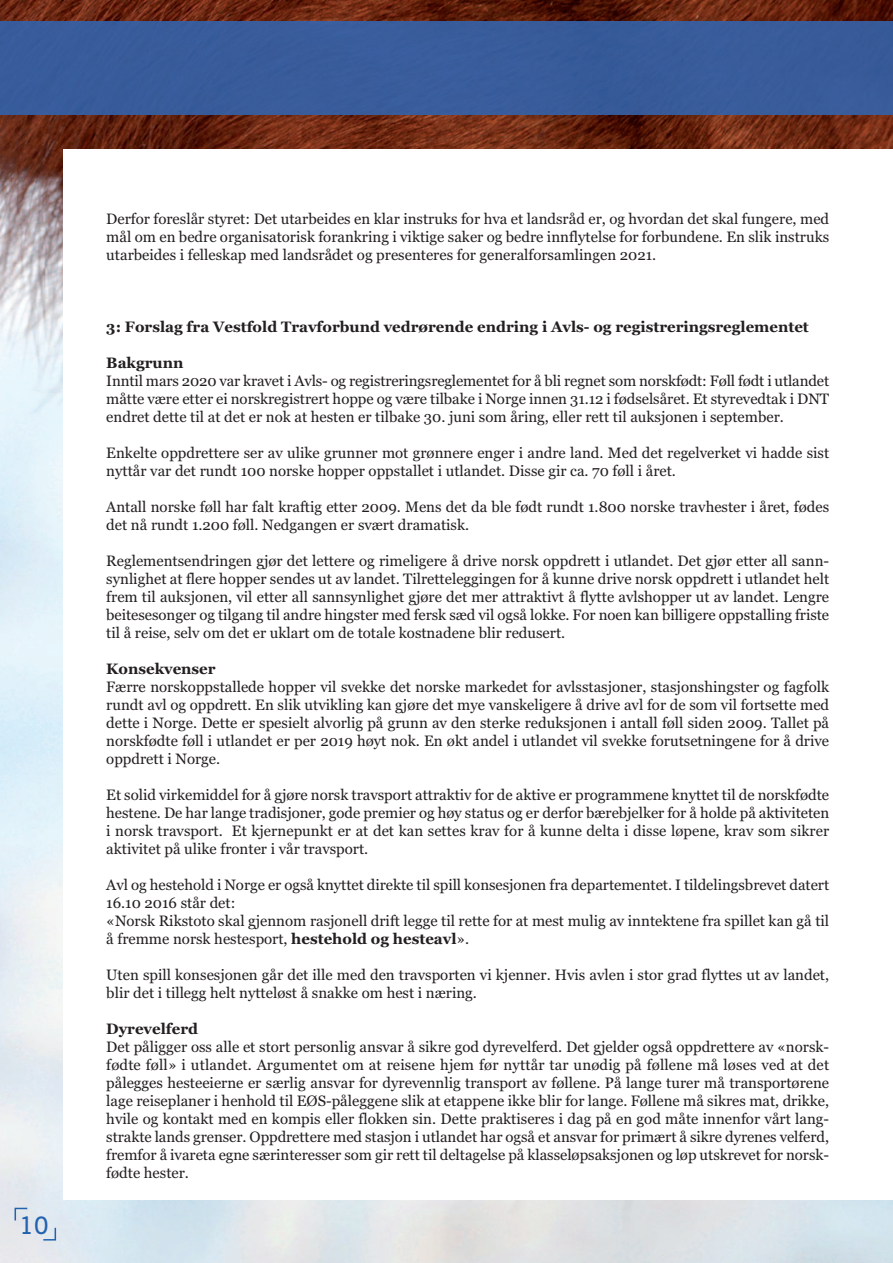
<style>
.page{position:relative;width:893px;height:1263px;background:#fff}
.page>*{position:absolute;margin:0;border:0;box-sizing:border-box;transform-origin:0 0}
.t1{font:600 24px "News Gothic BT";color:#2362af}
.t2{font:15px/18px "Georgia";color:#231f20;text-align:justify}
.t3{font:700 15px "Georgia";color:#231f20}
.s1{font-weight:700}
</style>
<div class="page">
<img style="left:0;top:0;width:893px;height:1263px">
<div style="left:0;top:21px;width:893px;height:94px;background:#385b9a"></div>
<div style="left:64px;top:149px;width:829px;height:1050px;background:#fff"></div>
<svg style="left:14px;top:1207px;width:15px;height:15px"></svg>
<svg style="left:42px;top:1226px;width:15px;height:15px"></svg>
<h1 class="t1" style="left:20px;top:1216px;width:30px">10</h1>
<p class="t2" style="left:106px;top:210px;width:724px">Derfor foreslår styret: Det utarbeides en klar instruks for hva et landsråd er, og hvordan det skal fungere, med mål om en bedre organisatorisk forankring i viktige saker og bedre innflytelse for forbundene. En slik instruks utarbeides i felleskap med landsrådet og presenteres for generalforsamlingen 2021.</p>
<p class="t3" style="left:106px;top:318px;width:704px">3: Forslag fra Vestfold Travforbund vedrørende endring i Avls- og registreringsreglementet</p>
<p class="t3" style="left:106px;top:354px;width:79px">Bakgrunn</p>
<p class="t2" style="left:106px;top:372px;width:724px">Inntil mars 2020 var kravet i Avls- og registreringsreglementet for å bli regnet som norskfødt: Føll født i utlandet måtte være etter ei norskregistrert hoppe og være tilbake i Norge innen 31.12 i fødselsåret. Et styrevedtak i DNT endret dette til at det er nok at hesten er tilbake 30. juni som åring, eller rett til auksjonen i september.</p>
<p class="t2" style="left:106px;top:444px;width:724px">Enkelte oppdrettere ser av ulike grunner mot grønnere enger i andre land. Med det regelverket vi hadde sist nyttår var det rundt 100 norske hopper oppstallet i utlandet. Disse gir ca. 70 føll i året.</p>
<p class="t2" style="left:106px;top:498px;width:724px">Antall norske føll har falt kraftig etter 2009. Mens det da ble født rundt 1.800 norske travhester i året, fødes det nå rundt 1.200 føll. Nedgangen er svært dramatisk.</p>
<p class="t2" style="left:106px;top:552px;width:724px">Reglementsendringen gjør det lettere og rimeligere å drive norsk oppdrett i utlandet. Det gjør etter all sann&shy;synlighet at flere hopper sendes ut av landet. Tilretteleggingen for å kunne drive norsk oppdrett i utlandet helt frem til auksjonen, vil etter all sannsynlighet gjøre det mer attraktivt å flytte avlshopper ut av landet. Lengre beitesesonger og tilgang til andre hingster med fersk sæd vil også lokke. For noen kan billigere oppstalling friste til å reise, selv om det er uklart om de totale kostnadene blir redusert.</p>
<p class="t3" style="left:106px;top:660px;width:111px">Konsekvenser</p>
<p class="t2" style="left:106px;top:678px;width:724px">Færre norskoppstallede hopper vil svekke det norske markedet for avlsstasjoner, stasjonshingster og fagfolk rundt avl og oppdrett. En slik utvikling kan gjøre det mye vanskeligere å drive avl for de som vil fortsette med dette i Norge. Dette er spesielt alvorlig på grunn av den sterke reduksjonen i antall føll siden 2009. Tallet på norskfødte føll i utlandet er per 2019 høyt nok. En økt andel i utlandet vil svekke forutsetningene for å drive oppdrett i Norge.</p>
<p class="t2" style="left:106px;top:786px;width:724px">Et solid virkemiddel for å gjøre norsk travsport attraktiv for de aktive er programmene knyttet til de norskfødte hestene. De har lange tradisjoner, gode premier og høy status og er derfor bærebjelker for å holde på aktiviteten i norsk travsport. Et kjernepunkt er at det kan settes krav for å kunne delta i disse løpene, krav som sikrer aktivitet på ulike fronter i vår travsport.</p>
<p class="t2" style="left:106px;top:876px;width:724px;text-align:left">Avl og hestehold i Norge er også knyttet direkte til spill konsesjonen fra departementet. I tildelingsbrevet datert 16.10 2016 står det:<br>«Norsk Rikstoto skal gjennom rasjonell drift legge til rette for at mest mulig av inntektene fra spillet kan gå til å fremme norsk hestesport, <span class="s1">hestehold og hesteavl</span>».</p>
<p class="t2" style="left:106px;top:966px;width:724px">Uten spill konsesjonen går det ille med den travsporten vi kjenner. Hvis avlen i stor grad flyttes ut av landet, blir det i tillegg helt nytteløst å snakke om hest i næring.</p>
<p class="t3" style="left:106px;top:1020px;width:93px">Dyrevelferd</p>
<p class="t2" style="left:106px;top:1038px;width:724px">Det påligger oss alle et stort personlig ansvar å sikre god dyrevelferd. Det gjelder også oppdrettere av «norsk&shy;fødte føll» i utlandet. Argumentet om at reisene hjem før nyttår tar unødig på føllene må løses ved at det pålegges hesteeierne er særlig ansvar for dyrevennlig transport av føllene. På lange turer må transportørene lage reiseplaner i henhold til EØS-påleggene slik at etappene ikke blir for lange. Føllene må sikres mat, drikke, hvile og kontakt med en kompis eller flokken sin. Dette praktiseres i dag på en god måte innenfor vårt lang&shy;strakte lands grenser. Oppdrettere med stasjon i utlandet har også et ansvar for primært å sikre dyrenes velferd, fremfor å ivareta egne særinteresser som gir rett til deltagelse på klasseløpsaksjonen og løp utskrevet for norsk&shy;fødte hester.</p>
</div>
